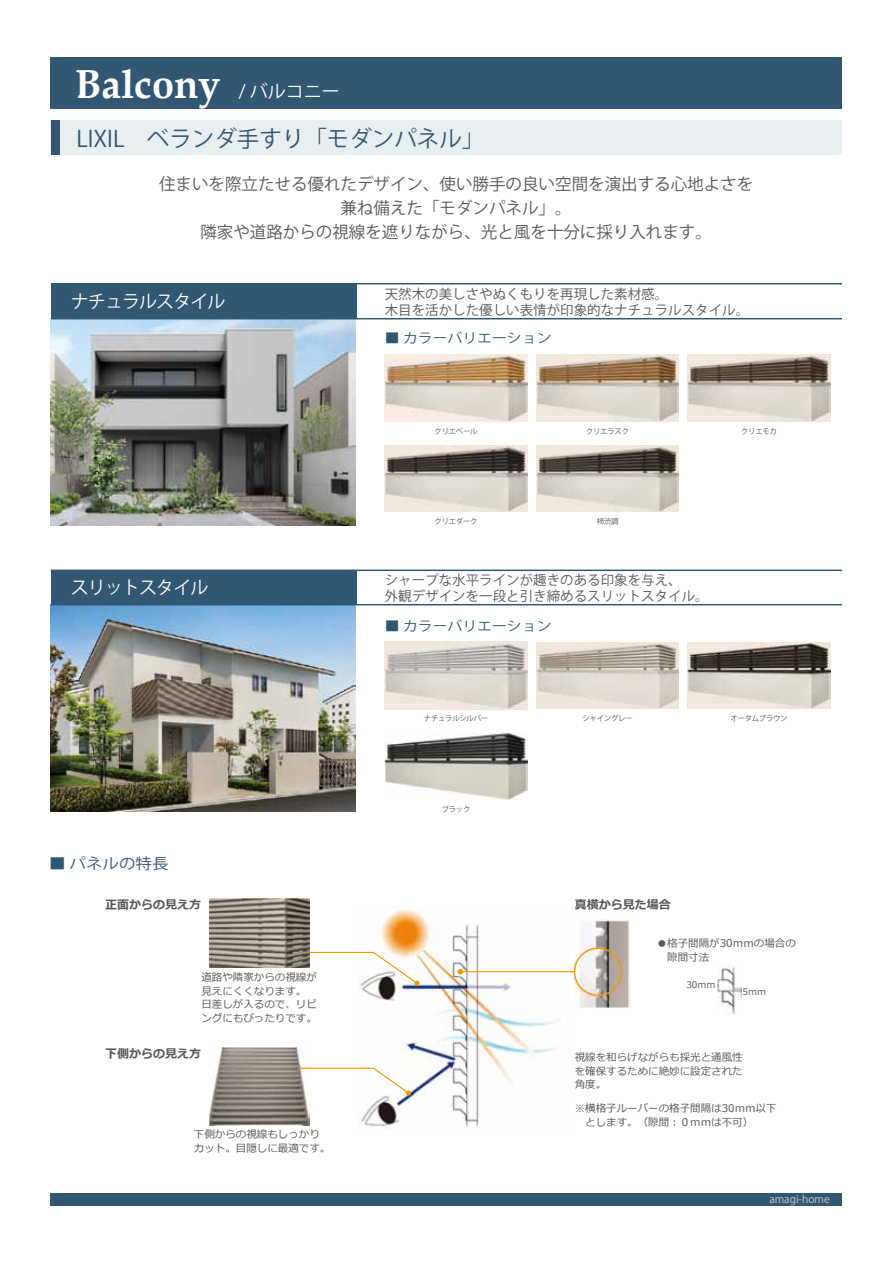
<style>
.page{position:relative;width:893px;height:1263px;background:#fff}
.page>*{position:absolute;margin:0;border:0;box-sizing:border-box;transform-origin:0 0}
.t1{font:700 40.5px "Book Antiqua";color:#fff}
.t2{font:22.5px "Koz Go Pr 6 N";color:#335570}
.t3{font:18px "Koz Go Pr 6 N";letter-spacing:-.05em;color:#fff}
.t4{font:16.5px/24px "Koz Go Pr 6 N";color:#595757;text-align:center}
.t5{font:15px "Koz Go Pr 6 N";color:#325773;scale:1.1 1}
.t6{font:13.5px/15.8px "Koz Go Pr 6 N";color:#595757}
.t7{font:13.5px "Koz Go Pr 6 N";color:#325773;scale:1.1 1}
.t8{font:700 12px "Meiryo";color:#595757}
.t9{font:10.5px/13.5px "Meiryo";color:#595757}
.t10{font:10.5px "Koz Go Pr 6 N";color:#c9caca}
.t11{font:9px "Meiryo";color:#595757}
.t12{font:7.5px "Koz Go Pr 6 N";letter-spacing:-.05em;color:#595757}
</style>
<div class="page">
<div style="left:51px;top:1193px;width:791px;height:13px;background:#325773"></div>
<div style="left:51px;top:120px;width:791px;height:34px;background:#e9eef0"></div>
<img style="left:51px;top:319px;width:305px;height:206px">
<img style="left:51px;top:605px;width:305px;height:206px">
<img style="left:536px;top:642px;width:143px;height:67px">
<img style="left:536px;top:355px;width:143px;height:66px">
<img style="left:536px;top:445px;width:143px;height:67px">
<img style="left:688px;top:355px;width:142px;height:66px">
<img style="left:385px;top:355px;width:142px;height:66px">
<img style="left:385px;top:445px;width:142px;height:67px">
<img style="left:385px;top:641px;width:142px;height:68px">
<img style="left:385px;top:733px;width:142px;height:66px">
<img style="left:688px;top:642px;width:142px;height:67px">
<div style="left:51px;top:284px;width:306px;height:35px;background:#325773"></div>
<div style="left:51px;top:570px;width:306px;height:35px;background:#325773"></div>
<hr style="left:51px;top:570px;width:791px;height:1px;background:#325773">
<hr style="left:51px;top:283px;width:791px;height:1px;background:#325773">
<hr style="left:51px;top:604px;width:791px;height:1px;background:#325773">
<hr style="left:51px;top:318px;width:791px;height:1px;background:#325773">
<img style="left:209px;top:898px;width:100px;height:70px">
<img style="left:209px;top:1048px;width:100px;height:78px">
<img style="left:575px;top:920px;width:55px;height:88px">
<img style="left:358px;top:906px;width:213px;height:224px">
<img style="left:717px;top:965px;width:24px;height:50px">
<hr style="left:460px;top:971px;width:115px;height:1px;background:#f39700">
<svg style="left:458px;top:969px;width:5px;height:5px"></svg>
<div style="left:574px;top:948px;width:48px;height:48px;border:1px solid #f39700;border-radius:50%"></div>
<svg style="left:308px;top:951px;width:112px;height:35px"></svg>
<svg style="left:298px;top:1067px;width:113px;height:29px"></svg>
<div style="left:51px;top:58px;width:791px;height:51px;background:#325773"></div>
<div style="left:51px;top:120px;width:8px;height:34px;background:#325773"></div>
<h1 class="t1" style="left:75px;top:56px;width:147px">Balcony</h1>
<h3 class="t3" style="left:239px;top:81px;width:103px">/ バルコニー</h3>
<h2 class="t2" style="left:76px;top:126px;width:409px">LIXIL　ベランダ手すり「モダンパネル」</h2>
<h3 class="t4" style="left:159px;top:172px;width:595px">住まいを際立たせる優れたデザイン、使い勝手の良い空間を演出する心地よさを兼ね備えた「モダンパネル」。<br>隣家や道路からの視線を遮りながら、光と風を十分に採り入れます。</h3>
<h3 class="t3" style="left:71px;top:291px;width:156px">ナチュラルスタイル</h3>
<p class="t6" style="left:385px;top:286px;width:366px">天然木の美しさやぬくもりを再現した素材感。<br>木目を活かした優しい表情が印象的なナチュラルスタイル。</p>
<p class="t7" style="left:385px;top:331px;width:153px">■ カラーバリエーション</p>
<p class="t12" style="left:435px;top:427px;width:45px">クリエペール</p>
<p class="t12" style="left:435px;top:517px;width:45px">クリエダーク</p>
<p class="t12" style="left:586px;top:427px;width:45px">クリエラスク</p>
<p class="t12" style="left:741px;top:427px;width:37px">クリエモカ</p>
<p class="t12" style="left:597px;top:517px;width:23px">柿渋調</p>
<h3 class="t3" style="left:71px;top:577px;width:139px">スリットスタイル</h3>
<p class="t6" style="left:385px;top:572px;width:325px">シャープな水平ラインが趣きのある印象を与え、<br>外観デザインを一段と引き締めるスリットスタイル。</p>
<h3 class="t5" style="left:49px;top:855px;width:110px">■ パネルの特長</h3>
<p class="t8" style="left:105px;top:896px;width:98px">正面からの見え方</p>
<p class="t9" style="left:201px;top:971px;width:117px">道路や隣家からの視線が見えにくくなります。日差しが入るので、リビングにもぴったりです。</p>
<p class="t8" style="left:105px;top:1045px;width:98px">下側からの見え方</p>
<p class="t9" style="left:194px;top:1128px;width:138px">下側からの視線もしっかりカット。目隠しに最適です。</p>
<p class="t7" style="left:385px;top:618px;width:153px">■ カラーバリエーション</p>
<p class="t12" style="left:424px;top:714px;width:66px">ナチュラルシルバー</p>
<p class="t12" style="left:582px;top:714px;width:52px">シャイングレー</p>
<p class="t12" style="left:442px;top:805px;width:30px">ブラック</p>
<p class="t12" style="left:730px;top:714px;width:59px">オータムブラウン</p>
<p class="t8" style="left:575px;top:896px;width:97px">真横から見た場合</p>
<p class="t9" style="left:657px;top:937px;width:141px">●格子間隔が30ｍｍの場合の　隙間寸法</p>
<p class="t11" style="left:686px;top:979px;width:31px">30ｍｍ</p>
<p class="t11" style="left:743px;top:985px;width:25px">5ｍｍ</p>
<p class="t9" style="left:575px;top:1051px;width:169px;text-align:justify">視線を和らげながらも採光と通風性を確保するために絶妙に設定された角度。</p>
<p class="t9" style="left:575px;top:1102px;width:204px">※横格子ルーバーの格子間隔は30ｍｍ以下　とします。（隙間：０ｍｍは不可）</p>
<p class="t10" style="left:769px;top:1193px;width:62px">amagi-home</p>
</div>
